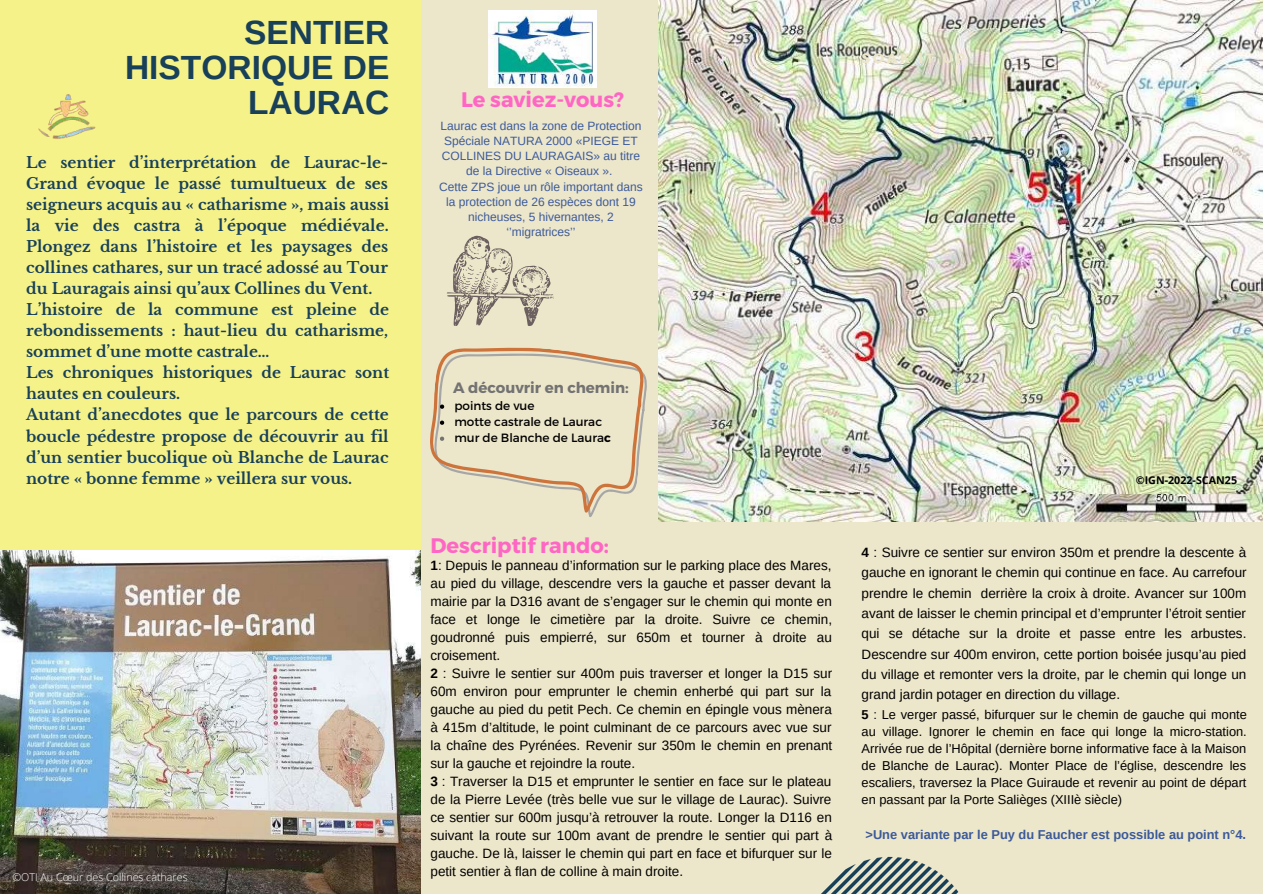
<style>
.page{position:relative;width:1263px;height:894px;background:#fff}
.page>*{position:absolute;margin:0;border:0;box-sizing:border-box;transform-origin:0 0}
.t1{font:700 33.45px/35.1px "Arimo";color:#184059;text-align:right}
.t2{font:700 21px "Montserrat";color:#ff66c4}
.t3{font:700 15.3px/21px "Libre Baskerville";color:#184059}
.t4{font:700 15px "Montserrat";color:#737373}
.t5{font:700 13.65px "Montserrat";letter-spacing:.2em;color:#ece6ca}
.t6{font:13.5px/18px "Arimo";color:#000;text-align:justify}
.t7{font:12.9px/17.1px "Arimo";color:#000;text-align:justify}
.t8{font:700 12.9px "Arimo";color:#3c5a9a}
.t9{font:12px/15.1px "Arimo";color:#3c5a9a;text-align:center}
.t10{font:12px/16px "Montserrat";color:#000}
.t11{font:300 10.65px "Open Sans";color:#fff}
.t12{font:700 10.65px "Open Sans";color:#000}
.s1{font-weight:700}
</style>
<div class="page">
<div style="left:0;top:0;width:1263px;height:893px;background:#ece6ca"></div>
<div style="left:0;top:0;width:420px;height:862px;background:#f6f28a"></div>
<img style="left:0;top:550px;width:420px;height:343px">
<img style="left:658px;top:0;width:604px;height:521px">
<img style="left:38px;top:94px;width:58px;height:45px">
<svg style="left:430px;top:347px;width:217px;height:170px"></svg>
<svg style="left:447px;top:236px;width:107px;height:90px"></svg>
<img style="left:489px;top:11px;width:108px;height:76px">
<svg style="left:822px;top:856px;width:137px;height:37px"></svg>
<h1 class="t1" style="left:125px;top:15px;width:266px">SENTIER<br>HISTORIQUE DE<br>LAURAC</h1>
<p class="t3" style="left:26px;top:152px;width:365px">Le sentier d’interprétation de Laurac-le-Grand évoque le passé tumultueux de ses seigneurs acquis au « catharisme », mais aussi la vie des castra à l’époque médiévale.<br>Plongez dans l’histoire et les paysages des collines cathares, sur un tracé adossé au Tour du Lauragais ainsi qu’aux Collines du Vent.<br>L’histoire de la commune est pleine de rebondissements : haut-lieu du catharisme, sommet d’une motte castrale…<br>Les chroniques historiques de Laurac sont hautes en couleurs.<br>Autant d’anecdotes que le parcours de cette boucle pédestre propose de découvrir au fil d’un sentier bucolique où Blanche de Laurac notre « bonne femme » veillera sur vous.</p>
<p class="t11" style="left:12px;top:869px;width:177px">©OTI Au Cœur des Collines cathares</p>
<h2 class="t2" style="left:461px;top:85px;width:165px">Le saviez-vous?</h2>
<p class="t9" style="left:439px;top:118px;width:205px">Laurac est dans la zone de Protection<br>Spéciale NATURA 2000 «PIEGE ET<br>COLLINES DU LAURAGAIS» au titre de la Directive « Oiseaux ».<br>Cette ZPS joue un rôle important dans la protection de 26 espèces dont 19 nicheuses, 5 hivernantes, 2 ‘’migratrices’’</p>
<p class="t5" style="left:862px;top:49px;width:105px">SOAK IT UP</p>
<p class="t4" style="left:453px;top:377px;width:177px">A découvrir en chemin:</p>
<p class="t10" style="left:454px;top:397px;width:158px">points de vue<br>motte castrale de Laurac mur de Blanche de Laura<span class="s1">c</span></p>
<h2 class="t2" style="left:430px;top:531px;width:180px">Descriptif rando:</h2>
<p class="t6" style="left:430px;top:556px;width:403px;text-align:left"><span class="s1">1</span>: Depuis le panneau d’information sur le parking place des Mares, au pied du village, descendre vers la gauche et passer devant la mairie par la D316 avant de s’engager sur le chemin qui monte en face et longe le cimetière par la droite. Suivre ce chemin, goudronné puis empierré, sur 650m et tourner à droite au croisement.<br><span class="s1">2</span> : Suivre le sentier sur 400m puis traverser et longer la D15 sur 60m environ pour emprunter le chemin enherbé qui part sur la gauche au pied du petit Pech. Ce chemin en épingle vous mènera à 415m d’altitude, le point culminant de ce parcours avec vue sur la chaîne des Pyrénées. Revenir sur 350m le chemin en prenant sur la gauche et rejoindre la route.<br><span class="s1">3</span> : Traverser la D15 et emprunter le sentier en face sur le plateau de la Pierre Levée (très belle vue sur le village de Laurac). Suivre ce sentier sur 600m jusqu’à retrouver la route. Longer la D116 en suivant la route sur 100m avant de prendre le sentier qui part à gauche. De là, laisser le chemin qui part en face et bifurquer sur le petit sentier à flan de colline à main droite.</p>
<p class="t12" style="left:1136px;top:472px;width:103px">©IGN-2022-SCAN25</p>
<p class="t6" style="left:862px;top:541px;width:387px;line-height:20.4px"><span class="s1">4</span> : Suivre ce sentier sur environ 350m et prendre la descente à gauche en ignorant le chemin qui continue en face. Au carrefour prendre le chemin derrière la croix à droite. Avancer sur 100m avant de laisser le chemin principal et d’emprunter l’étroit sentier qui se détache sur la droite et passe entre les arbustes.<br>Descendre sur 400m environ, cette portion boisée jusqu’au pied du village et remonter vers la droite, par le chemin qui longe un grand jardin potager en direction du village.</p>
<p class="t7" style="left:862px;top:705px;width:387px"><span class="s1">5</span> : Le verger passé, bifurquer sur le chemin de gauche qui monte au village. Ignorer le chemin en face qui longe la micro-station.<br>Arrivée rue de l’Hôpital (dernière borne informative face à la Maison de Blanche de Laurac). Monter Place de l’église, descendre les escaliers, traversez la Place Guiraude et revenir au point de départ en passant par la Porte Salièges (XIIIè siècle)</p>
<p class="t8" style="left:865px;top:826px;width:382px">&gt;Une variante par le Puy du Faucher est possible au point n°4.</p>
</div>
